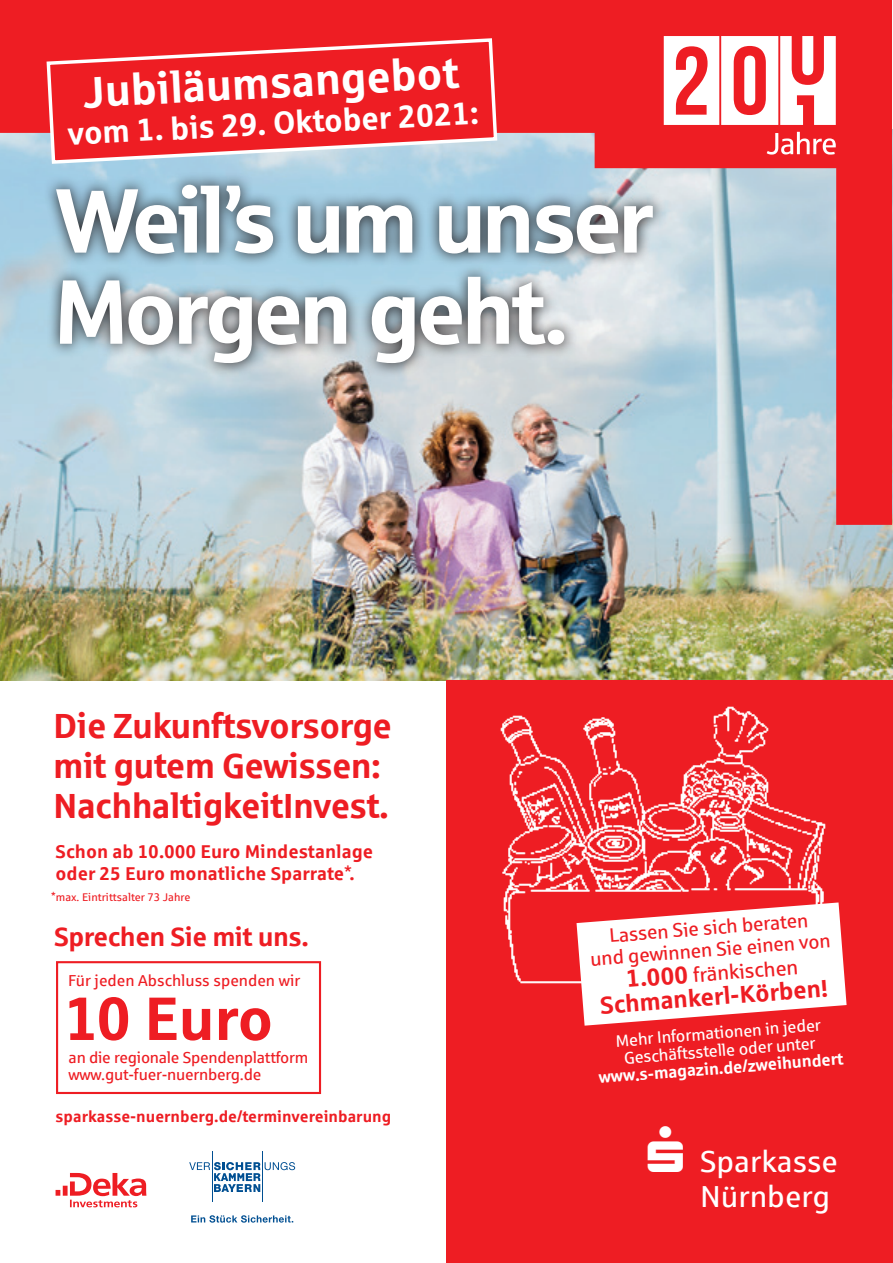
<style>
.page{position:relative;width:893px;height:1263px;background:#fff}
.page>*{position:absolute;margin:0;border:0;box-sizing:border-box;transform-origin:0 0}
.t1{font:91.05px/91.1px "Sparkasse Head";letter-spacing:-.015em;color:#fff}
.t2{font:700 60.9px "Sparkasse Rg";letter-spacing:-.015em;color:#ee1d23}
.t3{font:700 43.95px "Sparkasse Rg";color:#fff}
.t4{font:700 34.95px/40.3px "Sparkasse Rg";letter-spacing:-.02em;color:#ee1d23}
.t5{font:700 31.8px "Sparkasse Rg";color:#fff}
.t6{font:30.45px/35.2px "Sparkasse Rg";color:#fff;text-align:right}
.t7{font:700 26.55px "Sparkasse Rg";letter-spacing:-.02em;color:#ee1d23}
.t8{font:700 24.3px "Sparkasse Rg";color:#ee1d23}
.t9{font:20.7px "Sparkasse Rg";color:#ee1d23}
.t10{font:19.65px/22px "Sparkasse Rg";color:#ee1d23;text-align:center}
.t11{font:700 18.6px/22.2px "Sparkasse Rg";color:#ee1d23}
.t12{font:16.8px/17.7px "Sparkasse Rg";color:#fff;text-align:center}
.t13{font:15.9px/17.5px "Sparkasse Rg";letter-spacing:-.015em;color:#ee1d23}
.t14{font:700 15.9px "Sparkasse Rg";color:#ee1d23}
.t15{font:11.1px "Sparkasse Rg";color:#ee1d23}
.s1{font-weight:400}
.s2{font-weight:700}
</style>
<div class="page">
<img style="left:0;top:525px;width:892px;height:155px">
<div style="left:446px;top:680px;width:446px;height:583px;background:#ee1d23"></div>
<svg style="left:0;top:0;width:892px;height:525px;background:#ca9098"></svg>
<img style="left:500px;top:706px;width:326px;height:278px">
<svg style="left:576px;top:902px;width:271px;height:124px"></svg>
<svg style="left:664px;top:36px;width:172px;height:89px"></svg>
<svg style="left:767px;top:132px;width:69px;height:23px"></svg>
<svg style="left:45px;top:36px;width:454px;height:130px;background:#e93f45"></svg>
<svg style="left:56px;top:1173px;width:90px;height:34px"></svg>
<svg style="left:191px;top:1215px;width:102px;height:8px"></svg>
<hr style="left:212px;top:1151px;width:1px;height:51px;background:#004f92">
<hr style="left:262px;top:1151px;width:1px;height:51px;background:#004f92">
<svg style="left:189px;top:1162px;width:106px;height:30px"></svg>
<svg style="left:43px;top:171px;width:623px;height:206px;background:#95a9b4"></svg>
<div style="left:56px;top:961px;width:265px;height:133px;border:2px solid #ee1d23"></div>
<p class="t3" style="left:81px;top:64px;width:378px;rotate:-3deg">Jubiläumsangebot</p>
<p class="t5" style="left:66px;top:114px;width:413px;rotate:-3deg">vom 1. bis 29. Oktober 2021:</p>
<p class="t1" style="left:56px;top:172px;width:599px">Weil’s um unser<br>Morgen geht.</p>
<p class="t4" style="left:53px;top:704px;width:340px">Die Zukunftsvorsorge mit gutem Gewissen:<br>NachhaltigkeitInvest.</p>
<p class="t11" style="left:56px;top:839px;width:319px">Schon ab 10.000 Euro Mindestanlage oder 25 Euro monatliche Sparrate<span class="s1">*</span>.</p>
<p class="t15" style="left:51px;top:890px;width:141px">*max. Eintrittsalter 73 Jahre</p>
<p class="t7" style="left:54px;top:919px;width:256px">Sprechen Sie mit uns.</p>
<p class="t13" style="left:68px;top:971px;width:234px">Für jeden Abschluss spenden wir</p>
<p class="t2" style="left:64px;top:980px;width:211px">10 Euro</p>
<p class="t13" style="left:69px;top:1048px;width:241px">an die regionale Spendenplattform www.gut-fuer-nuernberg.de</p>
<p class="t14" style="left:56px;top:1106px;width:337px">sparkasse-nuernberg.de/terminvereinbarung</p>
<p class="t10" style="left:587px;top:927px;width:243px;rotate:-5deg">Lassen Sie sich beraten<br>und gewinnen Sie einen von</p>
<p class="t8" style="left:625px;top:964px;width:64px;rotate:-5deg">1.000</p>
<p class="t9" style="left:692px;top:962px;width:107px;rotate:-4deg">fränkischen</p>
<p class="t8" style="left:599px;top:991px;width:230px;rotate:-5deg">Schmankerl-Körben!</p>
<p class="t12" style="left:595px;top:1034px;width:247px;rotate:-5deg">Mehr Informationen in jeder<br>Geschäftsstelle oder unter <span class="s2">www.s-magazin.de/zweihundert</span></p>
<p class="t6" style="left:648px;top:1143px;width:191px">▲ Sparkasse<br>Nürnberg</p>
</div>
